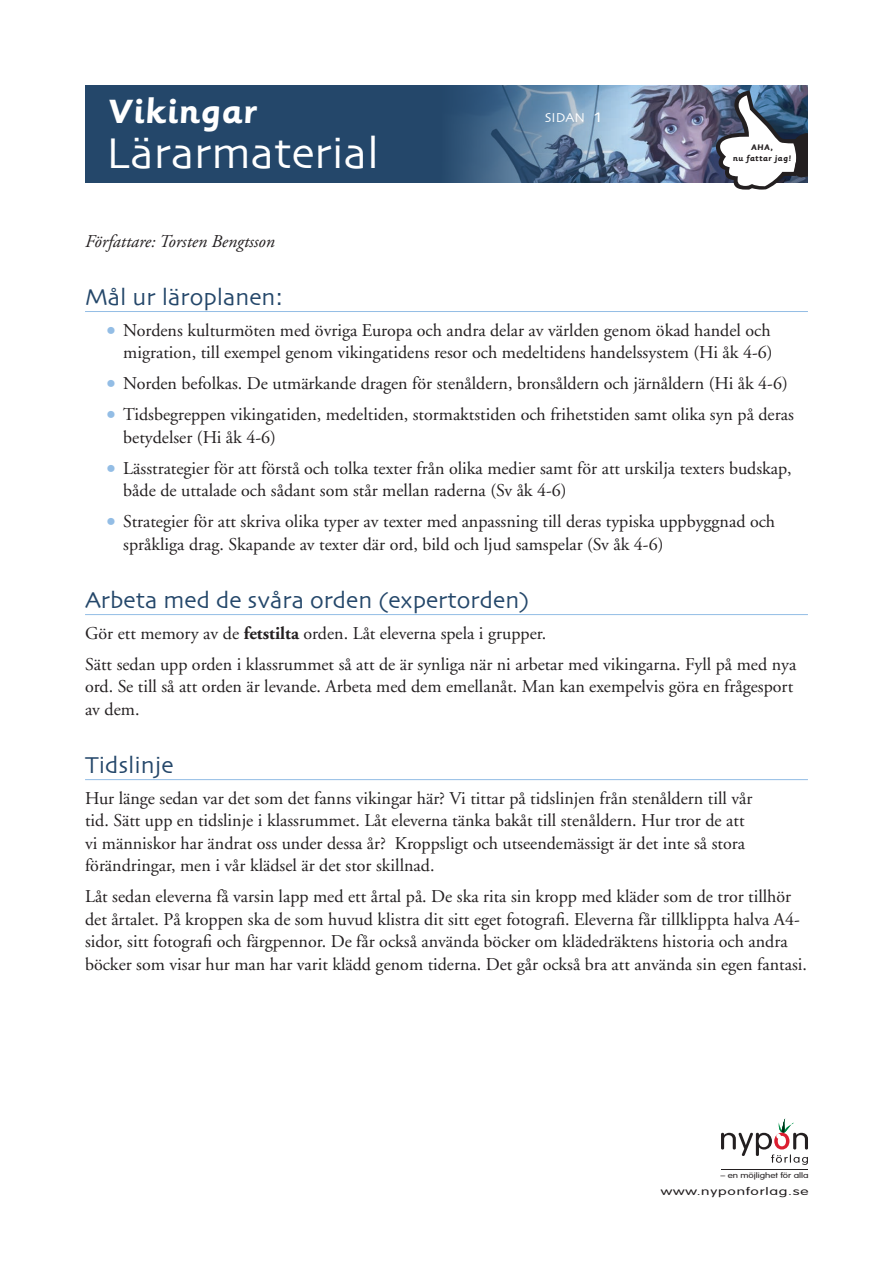
<style>
.page{position:relative;width:893px;height:1263px;background:#fff}
.page>*{position:absolute;margin:0;border:0;box-sizing:border-box;transform-origin:0 0}
.t1{font:45px "Skia";color:#fff}
.t2{font:700 37.5px "Sassoon Primary Std";letter-spacing:.005em;color:#fff}
.t3{font:24px "Skia";color:#24476a}
.t4{font:18px/22.5px "Adobe Garamond";color:#231f20}
.t5{font:italic 18px "Adobe Garamond";color:#231f20}
.t6{font:13.5px "Skia";color:#fff}
.t7{font:300 10.5px "VAG Rounded";letter-spacing:.05em;color:#231f20;scale:1.48 1}
.t8{font:700 9px/11.2px "Sassoon Primary Std";letter-spacing:.035em;color:#231f20;text-align:center}
.t9{font:300 7.65px "VAG Rounded";letter-spacing:-.005em;color:#231f20;scale:1.28 1}
.s1{font-size:19.5px}
.s2{font-size:25.5px;color:#93bde5}
.s3{font-weight:700}
</style>
<div class="page">
<div style="left:85px;top:85px;width:723px;height:98px;background:#24476a"></div>
<svg style="left:721px;top:1118px;width:87px;height:47px"></svg>
<hr style="left:721px;top:1170px;width:87px;height:1px;background:#231f20">
<img style="left:455px;top:85px;width:353px;height:98px">
<svg style="left:716px;top:90px;width:92px;height:100px;background:#8b94a2"></svg>
<hr style="left:85px;top:311px;width:723px;height:1px;background:#93bde5">
<hr style="left:85px;top:614px;width:723px;height:1px;background:#93bde5">
<hr style="left:85px;top:779px;width:723px;height:1px;background:#93bde5">
<h2 class="t2" style="left:107px;top:90px;width:151px">Vikingar</h2>
<h1 class="t1" style="left:106px;top:126px;width:274px">Lärarmaterial</h1>
<p class="t6" style="left:545px;top:109px;width:58px">sidan <span class="s1">1</span></p>
<p class="t8" style="left:733px;top:142px;width:60px">Aha,<br>nu fattar jag!</p>
<p class="t5" style="left:85px;top:231px;width:191px">Författare: Torsten Bengtsson</p>
<h3 class="t3" style="left:85px;top:283px;width:200px">Mål ur läroplanen:</h3>
<p class="t4" style="left:106px;top:319px;width:668px;text-align:right"><span class="s2">•</span> Nordens kulturmöten med övriga Europa och andra delar av världen genom ökad handel och migration, till exempel genom vikingatidens resor och medeltidens handelssystem (Hi åk 4-6)</p>
<p class="t4" style="left:106px;top:373px;width:683px"><span class="s2">•</span> Norden befolkas. De utmärkande dragen för stenåldern, bronsåldern och järnåldern (Hi åk 4-6)</p>
<p class="t4" style="left:123px;top:404px;width:672px;text-indent:-17px"><span class="s2">•</span> Tidsbegreppen vikingatiden, medeltiden, stormaktstiden och frihetstiden samt olika syn på deras betydelser (Hi åk 4-6)</p>
<p class="t4" style="left:123px;top:457px;width:670px;text-indent:-17px"><span class="s2">•</span> Lässtrategier för att förstå och tolka texter från olika medier samt för att urskilja texters budskap, både de uttalade och sådant som står mellan raderna (Sv åk 4-6)</p>
<p class="t4" style="left:123px;top:511px;width:653px;text-indent:-17px"><span class="s2">•</span> Strategier för att skriva olika typer av texter med anpassning till deras typiska uppbyggnad och språkliga drag. Skapande av texter där ord, bild och ljud samspelar (Sv åk 4-6)</p>
<h3 class="t3" style="left:85px;top:586px;width:446px">Arbeta med de svåra orden (expertorden)</h3>
<p class="t4" style="left:85px;top:618px;width:713px;line-height:31px">Gör ett memory av de <span class="s3">fetstilta</span> orden. Låt eleverna spela i grupper.<br>Sätt sedan upp orden i klassrummet så att de är synliga när ni arbetar med vikingarna. Fyll på med nya</p>
<p class="t4" style="left:85px;top:676px;width:710px">ord. Se till så att orden är levande. Arbeta med dem emellanåt. Man kan exempelvis göra en frågesport av dem.</p>
<h3 class="t3" style="left:85px;top:751px;width:90px">Tidslinje</h3>
<p class="t4" style="left:85px;top:787px;width:669px">Hur länge sedan var det som det fanns vikingar här? Vi tittar på tidslinjen från stenåldern till vår tid. Sätt upp en tidslinje i klassrummet. Låt eleverna tänka bakåt till stenåldern. Hur tror de att vi människor har ändrat oss under dessa år? Kroppsligt och utseendemässigt är det inte så stora förändringar, men i vår klädsel är det stor skillnad.</p>
<p class="t4" style="left:85px;top:886px;width:723px">Låt sedan eleverna få varsin lapp med ett årtal på. De ska rita sin kropp med kläder som de tror tillhör det årtalet. På kroppen ska de som huvud klistra dit sitt eget fotografi. Eleverna får tillklippta halva A4- sidor, sitt fotografi och färgpennor. De får också använda böcker om klädedräktens historia och andra böcker som visar hur man har varit klädd genom tiderna. Det går också bra att använda sin egen fantasi.</p>
<p class="t9" style="left:720px;top:1170px;width:70px">– en möjlighet för alla</p>
<p class="t7" style="left:661px;top:1185px;width:101px">www.nyponforlag.se</p>
</div>
